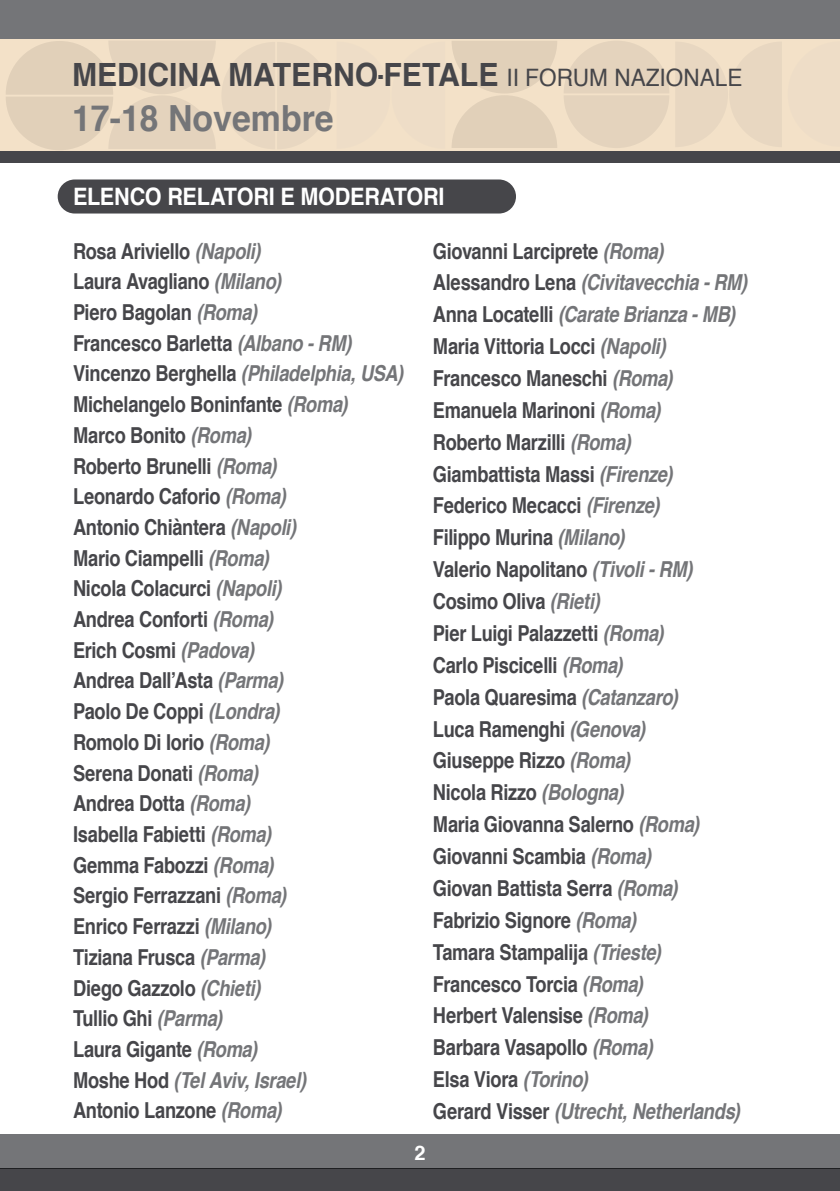
<style>
.page{position:relative;width:840px;height:1191px;background:#fff}
.page>*{position:absolute;margin:0;border:0;box-sizing:border-box;transform-origin:0 0}
.t1{font:700 36px "Helvetica";color:#747578;scale:.94 1}
.t2{font:700 32px "Helvetica";color:#46464a;scale:.94 1}
.t3{font:700 24px "Helvetica";letter-spacing:-.01em;color:#fff;scale:.9 1}
.t4{font:700 22px "Helvetica";letter-spacing:-.015em;color:#46464a;scale:.83 1}
.t5{font:italic 700 22px/31.8px "Helvetica";color:#747578;scale:.83 1}
.t6{font:700 20px "Helvetica";color:#fff}
.s1{font-weight:400;font-size:24px}
.s2{font-style:italic;color:#747578}
.s3{font-style:normal;color:#46464a}
</style>
<div class="page">
<div style="left:58px;top:179px;width:457px;height:34px;background:#46464a;border-radius:17px"></div>
<div style="left:0;top:0;width:839px;height:153px;background:#f3e1c8"></div>
<div style="left:0;top:0;width:839px;height:38px;background:#747578"></div>
<div style="left:0;top:151px;width:839px;height:12px;background:#46464a"></div>
<div style="left:0;top:1168px;width:839px;height:23px;background:#46464a"></div>
<div style="left:0;top:1134px;width:839px;height:34px;background:#747578"></div>
<svg style="left:6px;top:41px;width:324px;height:109px"></svg>
<svg style="left:452px;top:41px;width:105px;height:107px"></svg>
<svg style="left:564px;top:41px;width:217px;height:107px"></svg>
<p class="t2" style="left:72px;top:49px;width:714px">MEDICINA MATERNO-FETALE <span class="s1">II FORUM NAZIONALE</span></p>
<p class="t1" style="left:72px;top:90px;width:280px">17-18 Novembre</p>
<p class="t3" style="left:73px;top:177px;width:414px">ELENCO RELATORI E MODERATORI</p>
<p class="t4" style="left:73px;top:233px;width:235px">Rosa Ariviello <span class="s2">(Napoli)</span></p>
<p class="t4" style="left:73px;top:264px;width:260px">Laura Avagliano <span class="s2">(Milano)</span></p>
<p class="t4" style="left:73px;top:294px;width:231px">Piero Bagolan <span class="s2">(Roma)</span></p>
<p class="t4" style="left:73px;top:325px;width:344px">Francesco Barletta <span class="s2">(Albano-RM)</span></p>
<p class="t5" style="left:73px;top:358px;width:407px"><span class="s3">V i n c e n z o B e r g h e l l a</span> (Philadelphia,USA)</p>
<p class="t4" style="left:73px;top:386px;width:340px">Michelangelo Boninfante <span class="s2">(Roma)</span></p>
<p class="t4" style="left:73px;top:417px;width:224px">Marco Bonito <span class="s2">(Roma)</span></p>
<p class="t4" style="left:73px;top:448px;width:254px">Roberto Brunelli <span class="s2">(Roma)</span></p>
<p class="t4" style="left:73px;top:479px;width:265px">Leonardo Caforio <span class="s2">(Roma)</span></p>
<p class="t4" style="left:73px;top:509px;width:278px">Antonio Chiàntera <span class="s2">(Napoli)</span></p>
<p class="t4" style="left:73px;top:540px;width:245px">Mario Ciampelli <span class="s2">(Roma)</span></p>
<p class="t4" style="left:73px;top:571px;width:260px">Nicola Colacurci <span class="s2">(Napoli)</span></p>
<p class="t4" style="left:73px;top:601px;width:250px">Andrea Conforti <span class="s2">(Roma)</span></p>
<p class="t4" style="left:73px;top:632px;width:227px">Erich Cosmi <span class="s2">(Padova)</span></p>
<p class="t4" style="left:73px;top:663px;width:262px">Andrea Dall’Asta <span class="s2">(Parma)</span></p>
<p class="t4" style="left:73px;top:693px;width:258px">Paolo De Coppi <span class="s2">(Londra)</span></p>
<p class="t4" style="left:73px;top:724px;width:246px">Romolo Di Iorio <span class="s2">(Roma)</span></p>
<p class="t4" style="left:73px;top:755px;width:232px">Serena Donati <span class="s2">(Roma)</span></p>
<p class="t4" style="left:73px;top:785px;width:222px">Andrea Dotta <span class="s2">(Roma)</span></p>
<p class="t4" style="left:73px;top:816px;width:248px">Isabella Fabietti <span class="s2">(Roma)</span></p>
<p class="t4" style="left:73px;top:847px;width:251px">Gemma Fabozzi <span class="s2">(Roma)</span></p>
<p class="t4" style="left:73px;top:878px;width:266px">Sergio Ferrazzani <span class="s2">(Roma)</span></p>
<p class="t4" style="left:73px;top:908px;width:248px">Enrico Ferrazzi <span class="s2">(Milano)</span></p>
<p class="t4" style="left:73px;top:939px;width:240px">Tiziana Frusca <span class="s2">(Parma)</span></p>
<p class="t4" style="left:73px;top:970px;width:235px">Diego Gazzolo <span class="s2">(Chieti)</span></p>
<p class="t4" style="left:73px;top:1000px;width:189px">Tullio Ghi <span class="s2">(Parma)</span></p>
<p class="t4" style="left:73px;top:1031px;width:231px">Laura Gigante <span class="s2">(Roma)</span></p>
<p class="t5" style="left:73px;top:1064px;width:290px"><span class="s3">M o s h e H o d</span> (TelAviv,Israel)</p>
<p class="t4" style="left:73px;top:1092px;width:260px">Antonio Lanzone <span class="s2">(Roma)</span></p>
<p class="t4" style="left:432px;top:233px;width:287px">Giovanni Larciprete <span class="s2">(Roma)</span></p>
<p class="t5" style="left:432px;top:267px;width:388px"><span class="s3">A l e s s a n d r o L e n a</span> (Civitavecchia-RM)<br><span class="s3">A n n a L o c a t e l l i</span> (CarateBrianza-MB)</p>
<p class="t4" style="left:432px;top:329px;width:289px">Maria Vittoria Locci <span class="s2">(Napoli)</span></p>
<p class="t4" style="left:432px;top:360px;width:298px">Francesco Maneschi <span class="s2">(Roma)</span></p>
<p class="t4" style="left:432px;top:392px;width:283px">Emanuela Marinoni <span class="s2">(Roma)</span></p>
<p class="t4" style="left:432px;top:424px;width:247px">Roberto Marzilli <span class="s2">(Roma)</span></p>
<p class="t4" style="left:432px;top:456px;width:298px">Giambattista Massi <span class="s2">(Firenze)</span></p>
<p class="t4" style="left:432px;top:488px;width:282px">Federico Mecacci <span class="s2">(Firenze)</span></p>
<p class="t4" style="left:432px;top:520px;width:240px">Filippo Murina <span class="s2">(Milano)</span></p>
<p class="t4" style="left:432px;top:552px;width:321px">Valerio Napolitano <span class="s2">(Tivoli-RM)</span></p>
<p class="t4" style="left:432px;top:583px;width:210px">Cosimo Oliva <span class="s2">(Rieti)</span></p>
<p class="t4" style="left:432px;top:615px;width:287px">Pier Luigi Palazzetti <span class="s2">(Roma)</span></p>
<p class="t4" style="left:432px;top:647px;width:238px">Carlo Piscicelli <span class="s2">(Roma)</span></p>
<p class="t4" style="left:432px;top:679px;width:304px">Paola Quaresima <span class="s2">(Catanzaro)</span></p>
<p class="t4" style="left:432px;top:711px;width:265px">Luca Ramenghi <span class="s2">(Genova)</span></p>
<p class="t4" style="left:432px;top:743px;width:247px">Giuseppe Rizzo <span class="s2">(Roma)</span></p>
<p class="t4" style="left:432px;top:775px;width:238px">Nicola Rizzo <span class="s2">(Bologna)</span></p>
<p class="t4" style="left:432px;top:806px;width:330px">Maria Giovanna Salerno <span class="s2">(Roma)</span></p>
<p class="t4" style="left:432px;top:838px;width:272px">Giovanni Scambia <span class="s2">(Roma)</span></p>
<p class="t4" style="left:432px;top:870px;width:304px">Giovan Battista Serra <span class="s2">(Roma)</span></p>
<p class="t4" style="left:432px;top:902px;width:254px">Fabrizio Signore <span class="s2">(Roma)</span></p>
<p class="t4" style="left:432px;top:934px;width:284px">Tamara Stampalija <span class="s2">(Trieste)</span></p>
<p class="t4" style="left:432px;top:966px;width:262px">Francesco Torcia <span class="s2">(Roma)</span></p>
<p class="t4" style="left:432px;top:997px;width:268px">Herbert Valensise <span class="s2">(Roma)</span></p>
<p class="t4" style="left:432px;top:1029px;width:274px">Barbara Vasapollo <span class="s2">(Roma)</span></p>
<p class="t4" style="left:432px;top:1061px;width:196px">E l s a V i o r a <span class="s2">(Torino)</span></p>
<p class="t5" style="left:432px;top:1095px;width:379px"><span class="s3">G e r a r d V i s s e r</span> (Utrecht,Netherlands)</p>
<p class="t6" style="left:414px;top:1136px;width:13px">2</p>
</div>
